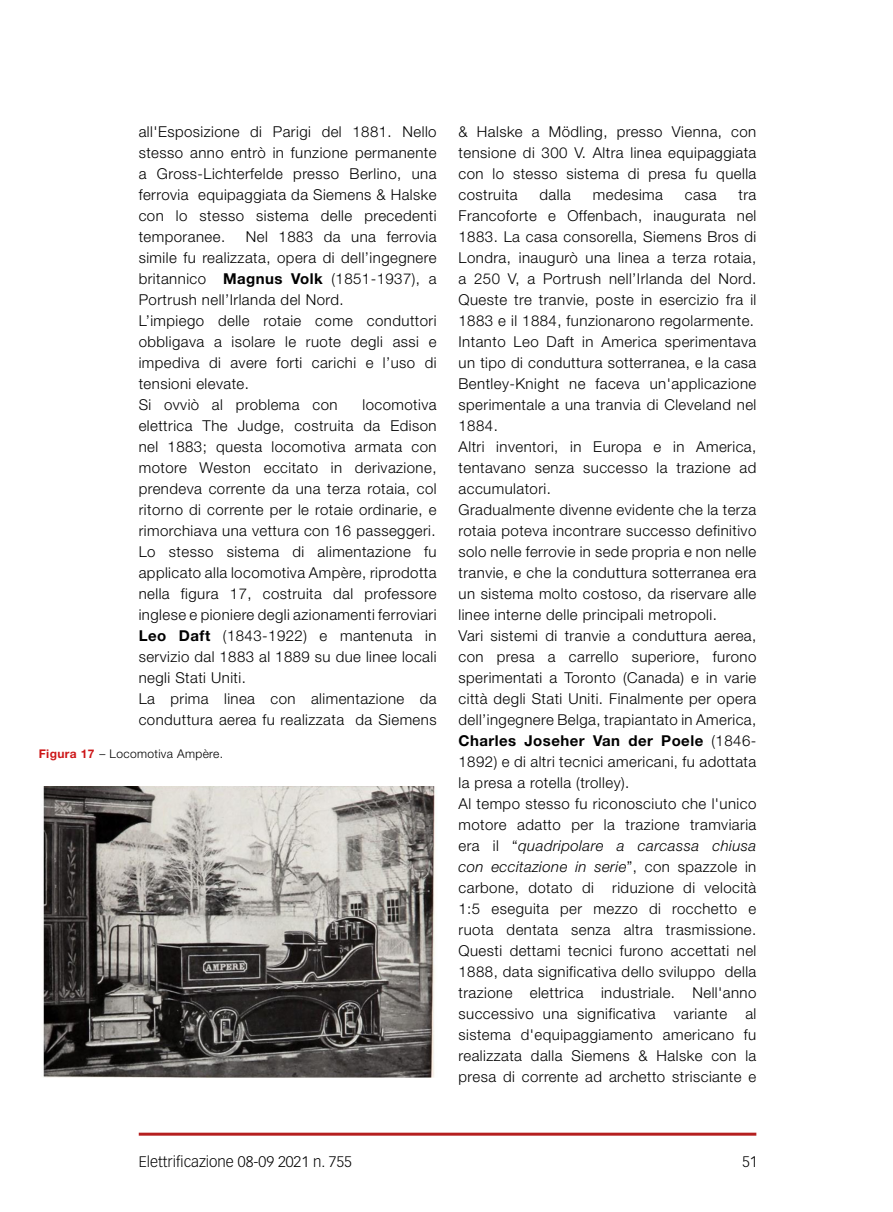
<style>
.page{position:relative;width:893px;height:1212px;background:#fff}
.page>*{position:absolute;margin:0;border:0;box-sizing:border-box;transform-origin:0 0}
.t1{font:300 15px/21px "Helvetica Neue LT Std";letter-spacing:.03em;color:#000}
.t2{font:300 15px "Vectora LT Std";color:#000}
.t3{font:300 12px "Helvetica Neue LT Std";letter-spacing:.03em;color:#000}
.s1{font-weight:700}
.s2{font-weight:700;color:#cd1719}
.s3{font-style:italic}
</style>
<div class="page">
<hr style="left:139px;top:1133px;width:617px;height:3px;background:#b51f1f">
<img style="left:43px;top:787px;width:392px;height:291px">
<p class="t1" style="left:139px;top:121px;width:299px;text-align:justify">all'Esposizione di Parigi del 1881. Nello stesso anno entrò in funzione permanente a Gross-Lichterfelde presso Berlino, una ferrovia equipaggiata da Siemens &amp; Halske con lo stesso sistema delle precedenti temporanee.</p>
<p class="t1" style="left:139px;top:226px;width:299px;text-indent:107px">Nel 1883 da una ferrovia simile fu realizzata, opera di dell’ingegnere britannico <span class="s1">Magnus Volk</span> (1851-1937), a Portrush nell’Irlanda del Nord.<br>L’impiego delle rotaie come conduttori obbligava a isolare le ruote degli assi e impediva di avere forti carichi e l’uso di tensioni elevate.<br>Si ovviò al problema con</p>
<p class="t1" style="left:139px;top:394px;width:299px;text-indent:224px">locomotiva elettrica The Judge, costruita da Edison nel 1883; questa locomotiva armata con motore Weston eccitato in derivazione, prendeva corrente da una terza rotaia, col ritorno di corrente per le rotaie ordinarie, e rimorchiava una vettura con 16 passeggeri.<br>Lo stesso sistema di alimentazione fu applicato alla locomotiva Ampère, riprodotta nella figura 17, costruita dal professore inglese e pioniere degli azionamenti ferroviari <span class="s1">Leo Daft</span> (1843-1922) e mantenuta in servizio dal 1883 al 1889 su due linee locali negli Stati Uniti.<br>La prima linea con alimentazione da conduttura aerea fu realizzata da Siemens</p>
<p class="t3" style="left:39px;top:746px;width:186px"><span class="s2">Figura 17</span> – Locomotiva Ampère.</p>
<p class="t1" style="left:458px;top:121px;width:299px;text-align:justify">&amp; Halske a Mödling, presso Vienna, con tensione di 300 V. Altra linea equipaggiata con lo stesso sistema di presa fu quella costruita</p>
<p class="t1" style="left:539px;top:184px;width:33px">dalla</p>
<p class="t1" style="left:593px;top:184px;width:72px">medesima</p>
<p class="t1" style="left:685px;top:184px;width:33px">casa</p>
<p class="t1" style="left:458px;top:184px;width:299px;text-indent:280px">tra Francoforte e Offenbach, inaugurata nel 1883. La casa consorella, Siemens Bros di Londra, inaugurò una linea a terza rotaia, a 250 V, a Portrush nell’Irlanda del Nord.<br>Queste tre tranvie, poste in esercizio fra il 1883 e il 1884, funzionarono regolarmente.<br>Intanto Leo Daft in America sperimentava un tipo di conduttura sotterranea, e la casa Bentley-Knight ne faceva un'applicazione sperimentale a una tranvia di Cleveland nel 1884.<br>Altri inventori, in Europa e in America, tentavano senza successo la trazione ad accumulatori.<br>Gradualmente divenne evidente che la terza rotaia poteva incontrare successo definitivo solo nelle ferrovie in sede propria e non nelle tranvie, e che la conduttura sotterranea era un sistema molto costoso, da riservare alle linee interne delle principali metropoli.<br>Vari sistemi di tranvie a conduttura aerea, con presa a carrello superiore, furono sperimentati a Toronto (Canada) e in varie città degli Stati Uniti. Finalmente per opera dell’ingegnere Belga, trapiantato in America, <span class="s1">Charles Joseher Van der Poele</span> (1846- 1892) e di altri tecnici americani, fu adottata la presa a rotella (trolley).<br>Al tempo stesso fu riconosciuto che l'unico motore adatto per la trazione tramviaria era il “<span class="s3">quadripolare a carcassa chiusa con eccitazione in serie</span>”, con spazzole in carbone, dotato di riduzione di velocità 1:5 eseguita per mezzo di rocchetto e ruota dentata senza altra trasmissione.<br>Questi dettami tecnici furono accettati nel 1888, data significativa dello sviluppo della trazione elettrica industriale. Nell'anno successivo una significativa variante al sistema d'equipaggiamento americano fu realizzata dalla Siemens &amp; Halske con la presa di corrente ad archetto strisciante e</p>
<p class="t2" style="left:139px;top:1153px;width:215px">Elettrificazione 08-09 2021 n. 755</p>
<p class="t2" style="left:742px;top:1153px;width:17px">51</p>
</div>
